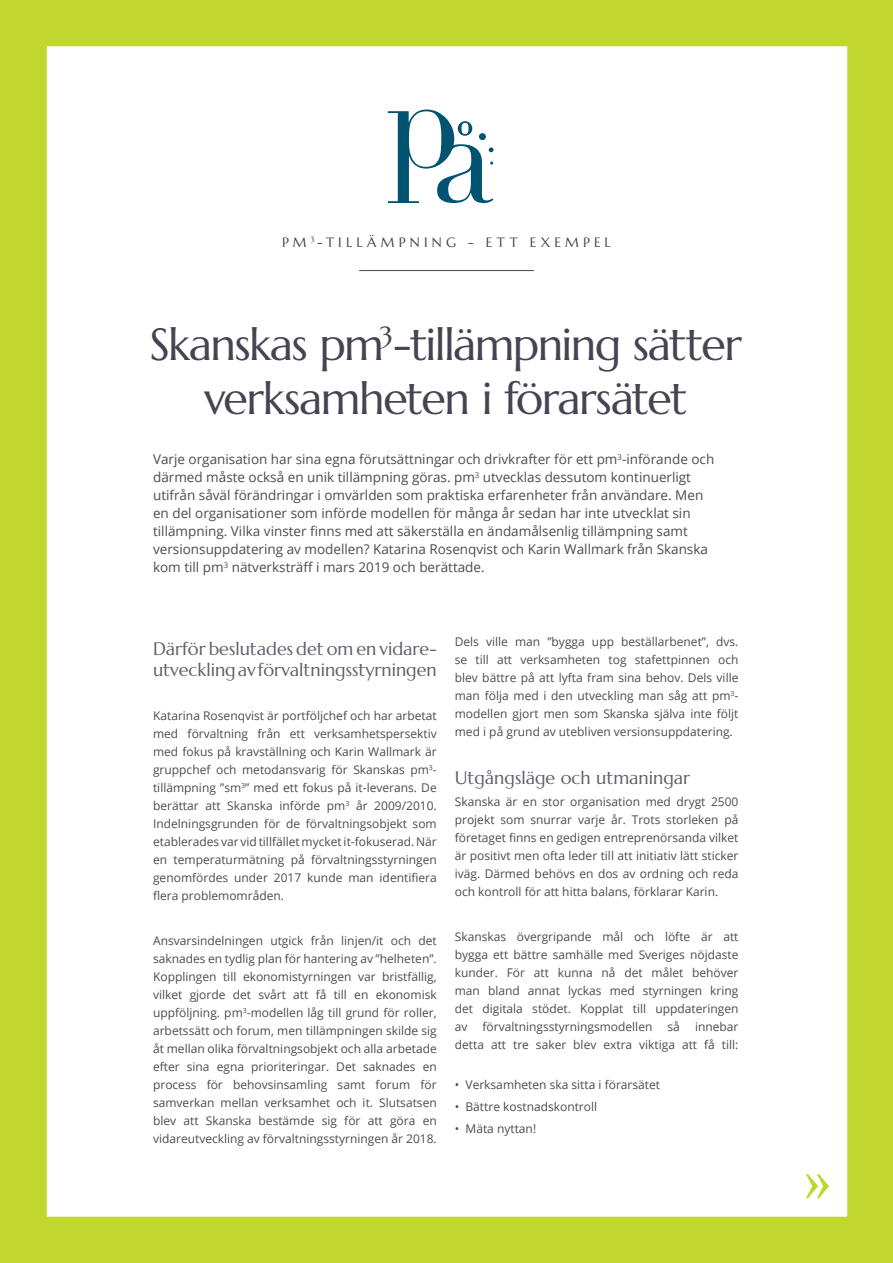
<style>
.page{position:relative;width:893px;height:1263px;background:#c1d72f}
.page>*{position:absolute;margin:0;border:0;box-sizing:border-box;transform-origin:0 0}
.t1{font:45px/54px "Marcellus";letter-spacing:-.035em;color:#464352;text-align:center}
.t2{font:18px/21px "Marcellus";color:#605e6b}
.t3{font:13.5px/18px "Open Sans";color:#4b4c4d}
.t4{font:13.5px "Marcellus";letter-spacing:.31em;color:#464352}
.t5{font:12px/18px "Open Sans";color:#4b4c4d;text-align:justify}
</style>
<div class="page">
<div style="left:47px;top:46px;width:800px;height:1171px;background:#fff"></div>
<hr style="left:359px;top:270px;width:175px;height:1px;background:#464352">
<svg style="left:388px;top:110px;width:106px;height:93px"></svg>
<svg style="left:806px;top:1174px;width:23px;height:25px"></svg>
<p class="t4" style="left:282px;top:233px;width:330px">PM <sup>3</sup>-TILLÄMPNING - ETT EXEMPEL</p>
<h1 class="t1" style="left:149px;top:317px;width:594px">Skanskas pm<sup>3</sup>-tillämpning sätter verksamheten i förarsätet</h1>
<p class="t3" style="left:153px;top:450px;width:563px">Varje organisation har sina egna förutsättningar och drivkrafter för ett pm<sup>3</sup>-införande och därmed måste också en unik tillämpning göras. pm<sup>3</sup> utvecklas dessutom kontinuerligt utifrån såväl förändringar i omvärlden som praktiska erfarenheter från användare. Men en del organisationer som införde modellen för många år sedan har inte utvecklat sin tillämpning. Vilka vinster finns med att säkerställa en ändamålsenlig tillämpning samt versionsuppdatering av modellen? Katarina Rosenqvist och Karin Wallmark från Skanska kom till pm<sup>3</sup> nätverksträff i mars 2019 och berättade.</p>
<h2 class="t2" style="left:153px;top:638px;width:285px">Därför beslutades det om en vidare&shy;utveckling av förvaltningsstyrningen</h2>
<p class="t5" style="left:153px;top:706px;width:285px">Katarina Rosenqvist är portföljchef och har arbetat med förvaltning från ett verksamhetspersektiv med fokus på kravställning och Karin Wallmark är gruppchef och metodansvarig för Skanskas pm<sup>3</sup>- tillämpning ”sm<sup>3</sup>” med ett fokus på it-leverans. De berättar att Skanska införde pm<sup>3</sup> år 2009/2010.<br>Indelningsgrunden för de förvaltningsobjekt som etablerades var vid tillfället mycket it-fokuserad. När en temperaturmätning på förvaltningsstyrningen genomfördes under 2017 kunde man identifiera flera problemområden.</p>
<p class="t5" style="left:153px;top:931px;width:285px">Ansvarsindelningen utgick från linjen/it och det saknades en tydlig plan för hantering av ”helheten”.<br>Kopplingen till ekonomistyrningen var bristfällig, vilket gjorde det svårt att få till en ekonomisk uppföljning. pm<sup>3</sup>-modellen låg till grund för roller, arbetssätt och forum, men tillämpningen skilde sig åt mellan olika förvaltningsobjekt och alla arbetade efter sina egna prioriteringar. Det saknades en process för behovsinsamling samt forum för samverkan mellan verksamhet och it. Slutsatsen blev att Skanska bestämde sig för att göra en vidareutveckling av förvaltningsstyrningen år 2018.</p>
<p class="t5" style="left:455px;top:633px;width:285px">Dels ville man ”bygga upp beställarbenet”, dvs. se till att verksamheten tog stafettpinnen och blev bättre på att lyfta fram sina behov. Dels ville man följa med i den utveckling man såg att pm<sup>3</sup>- modellen gjort men som Skanska själva inte följt med i på grund av utebliven versionsuppdatering.</p>
<h2 class="t2" style="left:455px;top:767px;width:237px">Utgångsläge och utmaningar</h2>
<p class="t5" style="left:455px;top:792px;width:285px">Skanska är en stor organisation med drygt 2500 projekt som snurrar varje år. Trots storleken på företaget finns en gedigen entreprenörsanda vilket är positivt men ofta leder till att initiativ lätt sticker iväg. Därmed behövs en dos av ordning och reda och kontroll för att hitta balans, förklarar Karin.</p>
<p class="t5" style="left:455px;top:927px;width:285px">Skanskas övergripande mål och löfte är att bygga ett bättre samhälle med Sveriges nöjdaste kunder. För att kunna nå det målet behöver man bland annat lyckas med styrningen kring det digitala stödet. Kopplat till uppdateringen av</p>
<p class="t5" style="left:483px;top:1017px;width:171px">förvaltningsstyrningsmodellen</p>
<p class="t5" style="left:667px;top:1017px;width:14px">så</p>
<p class="t5" style="left:455px;top:1017px;width:285px;text-align:right">innebar<br>detta att tre saker blev extra viktiga att få till:</p>
<p class="t5" style="left:455px;top:1075px;width:207px">• Verksamheten ska sitta i förarsätet</p>
<p class="t5" style="left:455px;top:1097px;width:144px">• Bättre kostnadskontroll</p>
<p class="t5" style="left:455px;top:1120px;width:83px">• Mäta nyttan!</p>
</div>
